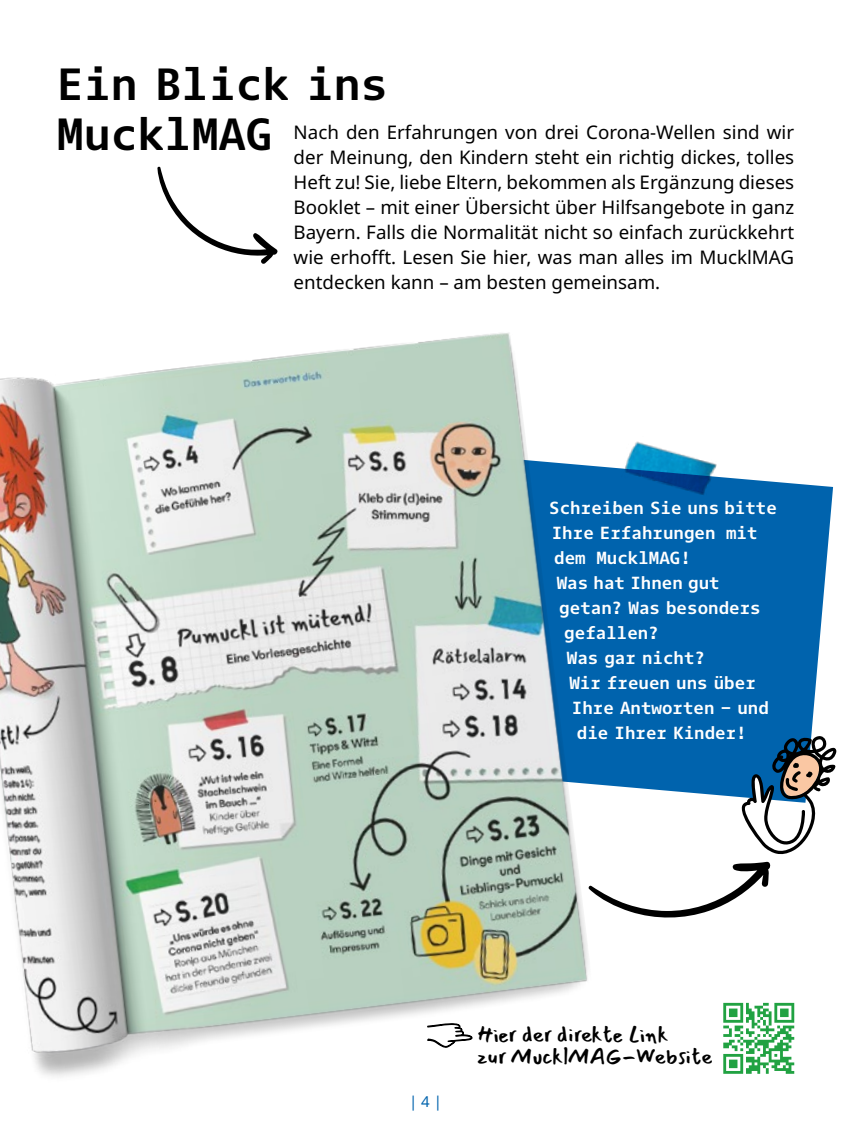
<style>
.page{position:relative;width:851px;height:1134px;background:#fff}
.page>*{position:absolute;margin:0;border:0;box-sizing:border-box;transform-origin:0 0}
.t1{font:700 45px/50px "Dico Code Two";color:#000}
.t2{font:22.5px/22.5px "Mansalva";color:#000}
.t3{font:18.75px/25px "Noto Sans";color:#000;text-align:justify}
.t4{font:700 17.5px/25px "Dico Code Two";color:#fff}
.t5{font:15px "Noto Sans";color:#0063ad}
</style>
<div class="page">
<svg style="left:603px;top:466px;width:229px;height:331px;background:#136fb3"></svg>
<svg style="left:157px;top:166px;width:121px;height:98px"></svg>
<img style="left:0;top:333px;width:603px;height:744px">
<svg style="left:587px;top:861px;width:184px;height:59px"></svg>
<svg style="left:426px;top:1022px;width:47px;height:31px"></svg>
<img style="left:613px;top:441px;width:106px;height:64px">
<svg style="left:739px;top:736px;width:97px;height:119px"></svg>
<svg style="left:723px;top:1003px;width:71px;height:71px"></svg>
<h2 class="t1" style="left:57px;top:57px;width:332px">Ein Blick ins<br>MucklMAG</h2>
<p class="t3" style="left:293px;top:120px;width:502px">Nach den Erfahrungen von drei Corona-Wellen sind wir der Meinung, den Kindern steht ein richtig dickes, tolles Heft zu! Sie, liebe Eltern, bekommen als Ergänzung dieses Booklet – mit einer Übersicht über Hilfsangebote in ganz Bayern. Falls die Normalität nicht so einfach zurückkehrt wie erhofft. Lesen Sie hier, was man alles im MucklMAG entdecken kann – am besten gemeinsam.</p>
<p class="t4" style="left:549px;top:494px;width:229px">Schreiben Sie uns bitte</p>
<p class="t4" style="left:551px;top:519px;width:207px">Ihre Erfahrungen mit</p>
<p class="t4" style="left:554px;top:544px;width:138px">dem MucklMAG!</p>
<p class="t4" style="left:556px;top:569px;width:164px">Was hat Ihnen gut</p>
<p class="t4" style="left:559px;top:594px;width:203px">getan? Was besonders</p>
<p class="t4" style="left:564px;top:620px;width:96px">gefallen?</p>
<p class="t4" style="left:566px;top:645px;width:140px">Was gar nicht?</p>
<p class="t4" style="left:569px;top:670px;width:201px">Wir freuen uns über<br>Ihre Antworten – und die Ihrer Kinder!</p>
<p class="t5" style="left:409px;top:1090px;width:34px">| 4 |</p>
<p class="t2" style="left:477px;top:1023px;width:237px">Hier der direkte Link<br>zur MucklMAG-Website</p>
</div>
